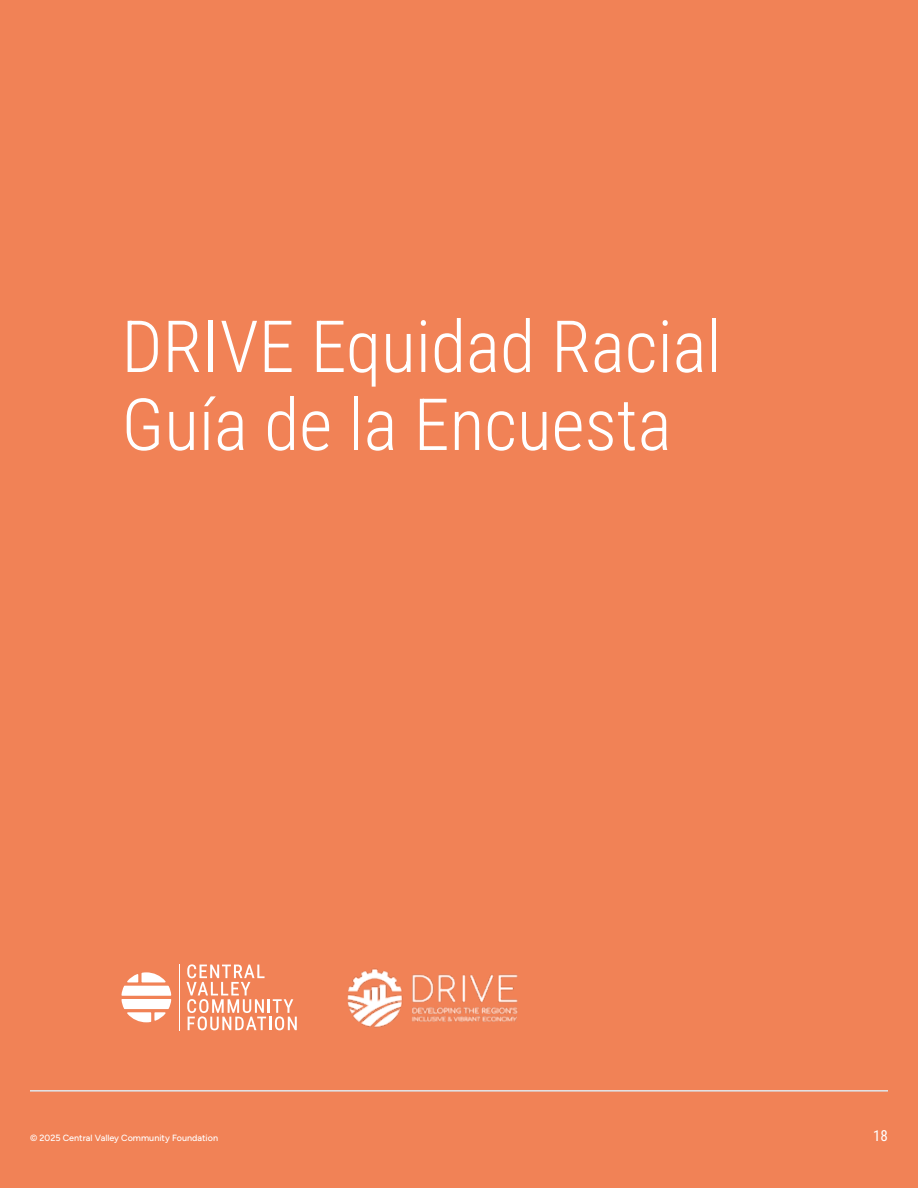
<style>
.page{position:relative;width:918px;height:1188px;background:#f18256}
.page>*{position:absolute;margin:0;border:0;box-sizing:border-box;transform-origin:0 0}
.t1{font:300 72px/78px "Roboto Condensed";color:#fff}
.t2{font:15px "Roboto Condensed";color:#fff}
.t3{font:300 9px "Figtree";color:#fff}
</style>
<div class="page">
<hr style="left:30px;top:1091px;width:858px;height:1px;background:#98bed5">
<hr style="left:30px;top:1090px;width:858px;height:1px;background:#fff">
<hr style="left:179px;top:964px;width:1px;height:66px;background:#fff">
<svg style="left:121px;top:972px;width:50px;height:50px"></svg>
<svg style="left:186px;top:964px;width:111px;height:66px"></svg>
<img style="left:347px;top:968px;width:171px;height:60px">
<h1 class="t1" style="left:122px;top:305px;width:602px">DRIVE Equidad Racial<br>Guía de la Encuesta</h1>
<p class="t3" style="left:30px;top:1133px;width:190px">© 2025 Central Valley Community Foundation</p>
<h2 class="t2" style="left:873px;top:1125px;width:16px">18</h2>
</div>
